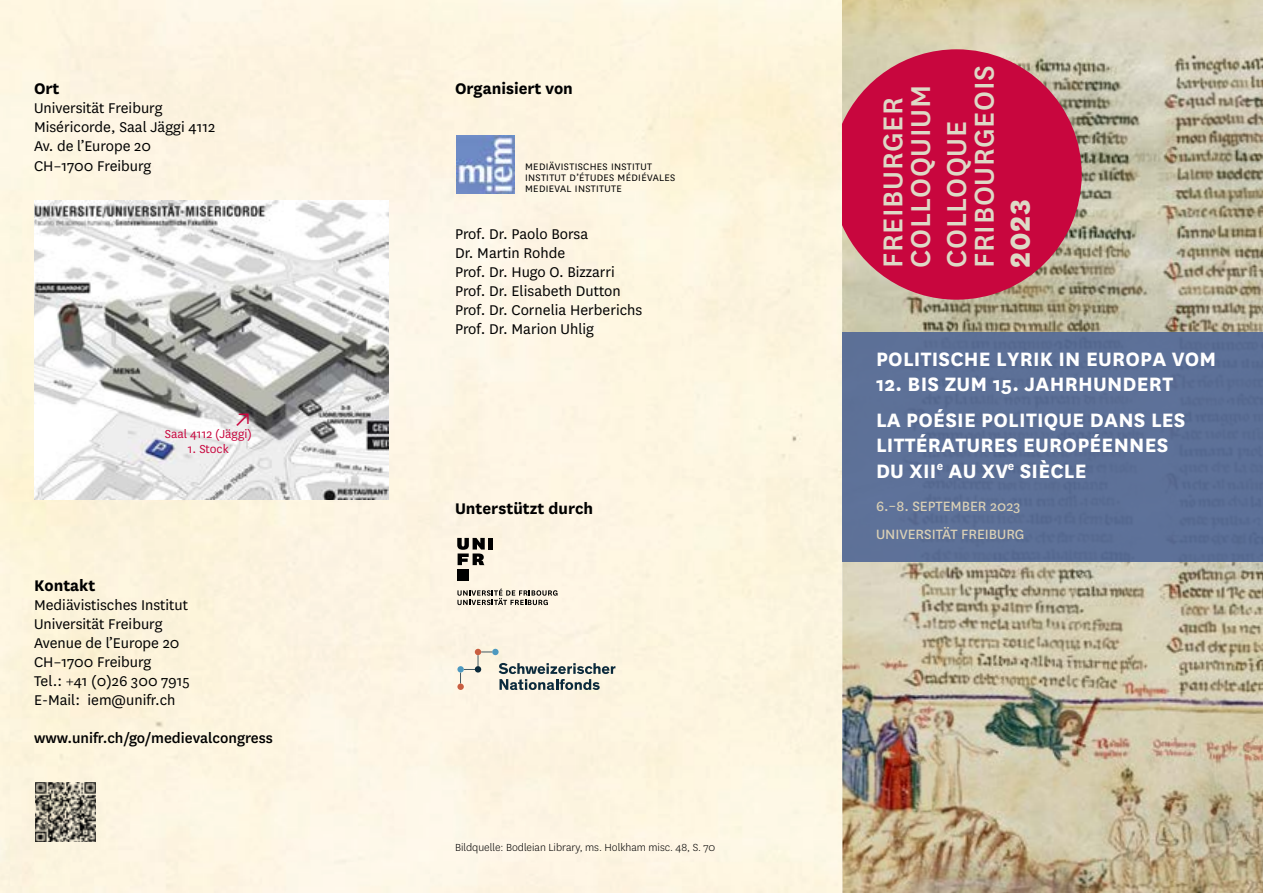
<style>
.page{position:relative;width:1263px;height:893px;background:#fff}
.page>*{position:absolute;margin:0;border:0;box-sizing:border-box;transform-origin:0 0}
.Page_de_titre_CF_tit{font:500 31.95px/27.6px "National Uni Fr";letter-spacing:.02em;color:#ded9c6}
.Page_de_titre_CF_tit-2{font:800 31.95px "National Uni Fr";color:#ded9c6}
.Page_de_titre_cours{font:700 22.65px/25.2px "National Uni Fr";letter-spacing:.01em;color:#fff}
.Légende_plan{font:21px "National Uni Fr";color:#c8063e}
.Titre_lieu__org__con{font:700 18px "National Uni Fr";color:#000}
.Adresse_contact_org{font:16.5px/19px "National Uni Fr";color:#000}
.Adresse_contact_org-2{font:500 16.5px "National Uni Fr";color:#000}
.Page_de_titre_date_l{font:15.75px "National Uni Fr";color:#dad0b5}
.Légende_plan-2{font:13.5px "National Uni Fr";color:#c8063e}
.Source_image{font:300 12px "National Uni Fr";color:#000}
.Bereich_Departement{font:10.95px "National Uni Fr";letter-spacing:.03em;color:#000}
</style>
<div class="page">
<img style="left:842px;top:0;width:421px;height:893px">
<div style="left:0;top:0;width:842px;height:893px;background:#fdf5e1"></div>
<svg style="left:842px;top:49px;width:240px;height:251px;background:#c72951"></svg>
<div style="left:842px;top:332px;width:421px;height:229px;background:#5c7097"></div>
<img style="left:34px;top:201px;width:354px;height:299px">
<img style="left:456px;top:135px;width:59px;height:58px">
<svg style="left:457px;top:589px;width:100px;height:16px"></svg>
<hr style="left:489px;top:538px;width:4px;height:11px;background:#000">
<div style="left:457px;top:569px;width:12px;height:12px;background:#000"></div>
<svg style="left:457px;top:538px;width:28px;height:27px"></svg>
<svg style="left:499px;top:663px;width:116px;height:27px"></svg>
<svg style="left:457px;top:666px;width:7px;height:7px"></svg>
<div style="left:492px;top:649px;width:7px;height:6px;background:#4c99c0;border-radius:50%"></div>
<svg style="left:460px;top:649px;width:32px;height:34px"></svg>
<div style="left:457px;top:683px;width:7px;height:7px;background:#c95e41;border-radius:50%"></div>
<img style="left:35px;top:782px;width:61px;height:60px">
<p class="Titre_lieu__org__con" style="left:34px;top:76px;width:27px">Ort</p>
<p class="Adresse_contact_org" style="left:34px;top:98px;width:130px">Universität Freiburg</p>
<p class="Adresse_contact_org" style="left:34px;top:117px;width:183px">Miséricorde, Saal Jäggi 4112</p>
<p class="Adresse_contact_org" style="left:34px;top:136px;width:119px">Av. de l’Europe 20</p>
<p class="Adresse_contact_org" style="left:34px;top:156px;width:119px">CH–1700 Freiburg</p>
<p class="Légende_plan" style="left:236px;top:406px;width:16px">↗</p>
<p class="Légende_plan-2" style="left:165px;top:425px;width:89px">Saal 4112 (Jäggi)</p>
<p class="Légende_plan-2" style="left:188px;top:440px;width:42px">1. Stock</p>
<p class="Titre_lieu__org__con" style="left:34px;top:572px;width:63px">Kontakt</p>
<p class="Adresse_contact_org" style="left:34px;top:594px;width:156px">Mediävistisches Institut</p>
<p class="Adresse_contact_org" style="left:34px;top:613px;width:130px">Universität Freiburg</p>
<p class="Adresse_contact_org" style="left:34px;top:632px;width:147px">Avenue de l’Europe 20</p>
<p class="Adresse_contact_org" style="left:34px;top:651px;width:119px">CH–1700 Freiburg</p>
<p class="Adresse_contact_org" style="left:34px;top:670px;width:157px">Tel.: +41 (0)26 300 7915</p>
<p class="Adresse_contact_org" style="left:34px;top:689px;width:143px">E-Mail: iem@unifr.ch</p>
<p class="Adresse_contact_org-2" style="left:34px;top:727px;width:240px">www.unifr.ch/go/medievalcongress</p>
<p class="Titre_lieu__org__con" style="left:455px;top:76px;width:119px">Organisiert von</p>
<p class="Bereich_Departement" style="left:525px;top:160px;width:128px">MEDIÄVISTISCHES INSTITUT</p>
<p class="Bereich_Departement" style="left:525px;top:171px;width:152px">INSTITUT D’ÉTUDES MÉDIÉVALES</p>
<p class="Bereich_Departement" style="left:525px;top:182px;width:98px">MEDIEVAL INSTITUTE</p>
<p class="Adresse_contact_org" style="left:455px;top:223px;width:135px">Prof. Dr. Paolo Borsa</p>
<p class="Adresse_contact_org" style="left:455px;top:242px;width:112px">Dr. Martin Rohde</p>
<p class="Adresse_contact_org" style="left:455px;top:261px;width:167px">Prof. Dr. Hugo O. Bizzarri<br>Prof. Dr. Elisabeth Dutton</p>
<p class="Adresse_contact_org" style="left:455px;top:300px;width:189px">Prof. Dr. Cornelia Herberichs<br>Prof. Dr. Marion Uhlig</p>
<p class="Titre_lieu__org__con" style="left:455px;top:496px;width:140px">Unterstützt durch</p>
<p class="Source_image" style="left:455px;top:840px;width:262px">Bildquelle: Bodleian Library, ms. Holkham misc. 48, S. 70</p>
<p class="Page_de_titre_CF_tit" style="left:877px;top:268px;width:184px;rotate:-90deg">FREIBURGER<br>COLLOQUIUM</p>
<p class="Page_de_titre_CF_tit" style="left:941px;top:268px;width:204px;rotate:-90deg">COLLOQUE<br>FRIBOURGEOIS</p>
<p class="Page_de_titre_CF_tit-2" style="left:997px;top:268px;width:70px;rotate:-90deg">2023</p>
<p class="Page_de_titre_cours" style="left:876px;top:344px;width:342px">POLITISCHE LYRIK IN EUROPA VOM</p>
<p class="Page_de_titre_cours" style="left:876px;top:370px;width:299px">12. BIS ZUM 15. JAHRHUNDERT</p>
<p class="Page_de_titre_cours" style="left:876px;top:406px;width:311px">LA POÉSIE POLITIQUE DANS LES<br>LITTÉRATURES EUROPÉENNES<br>DU XII<sup>e</sup> AU XV<sup>e</sup> SIÈCLE</p>
<p class="Page_de_titre_date_l" style="left:876px;top:496px;width:146px">6.–8. SEPTEMBER 2023</p>
<p class="Page_de_titre_date_l" style="left:876px;top:523px;width:150px">UNIVERSITÄT FREIBURG</p>
</div>
